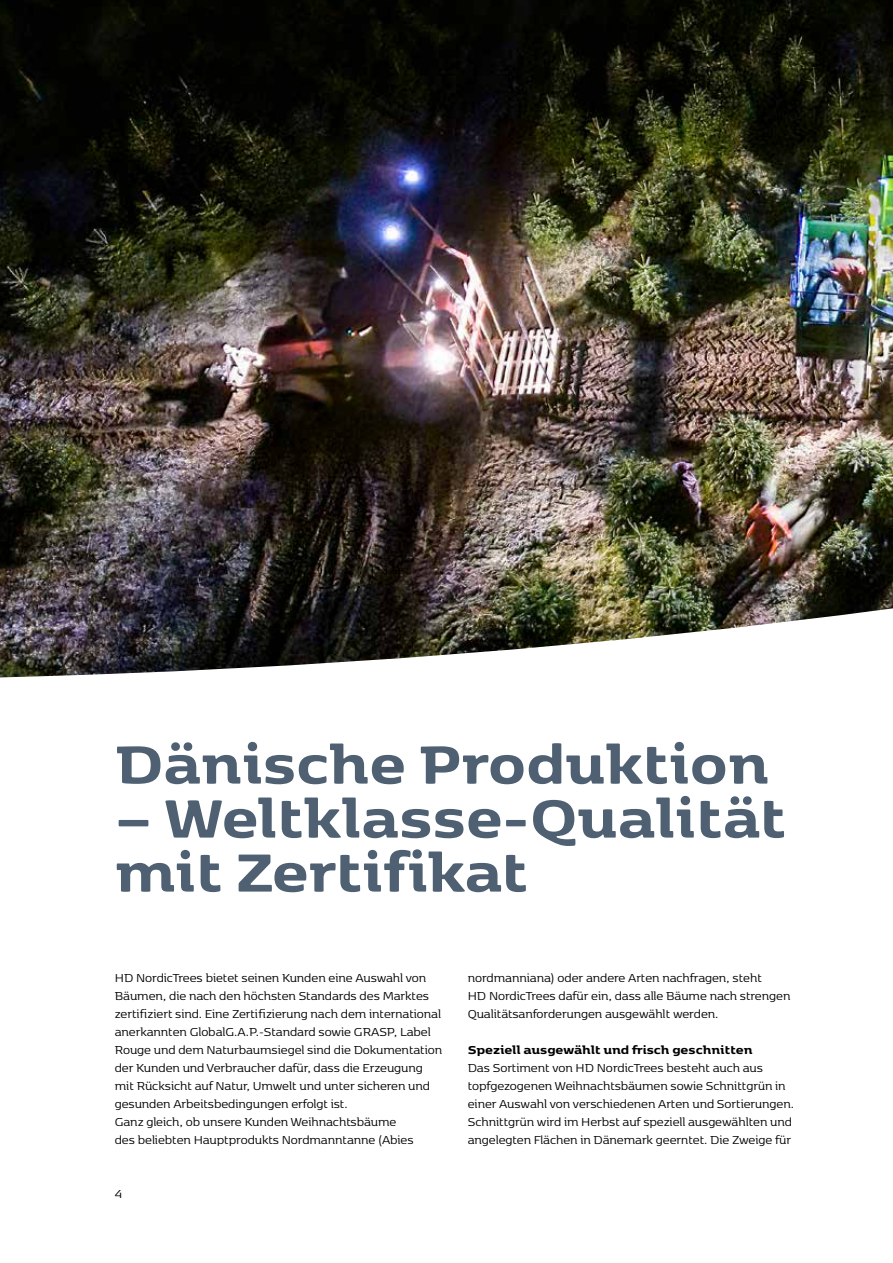
<style>
.page{position:relative;width:893px;height:1263px;background:#fff}
.page>*{position:absolute;margin:0;border:0;box-sizing:border-box;transform-origin:0 0}
.t1{font:700 63px/54px "Kobenhavn HDK";color:#4e6072}
.t2{font:13.5px/18px "Kobenhavn HDK";color:#000}
.t3{font:700 13.5px "Kobenhavn HDK";color:#000}
</style>
<div class="page">
<img style="left:0;top:0;width:893px;height:677px">
<h1 class="t1" style="left:115px;top:732px;width:656px">Dänische Produktion</h1>
<h1 class="t1" style="left:115px;top:786px;width:673px">– Weltklasse-Qualität mit Zertifikat</h1>
<p class="t2" style="left:115px;top:968px;width:329px">HD NordicTrees bietet seinen Kunden eine Auswahl von Bäumen, die nach den höchsten Standards des Marktes zertifiziert sind. Eine Zertifizierung nach dem international anerkannten GlobalG.A.P.-Standard sowie GRASP, Label Rouge und dem Naturbaumsiegel sind die Dokumentation der Kunden und Verbraucher dafür, dass die Erzeugung mit Rücksicht auf Natur, Umwelt und unter sicheren und gesunden Arbeitsbedingungen erfolgt ist.<br>Ganz gleich, ob unsere Kunden Weihnachtsbäume<br>des beliebten Hauptprodukts Nordmanntanne (Abies</p>
<p class="t2" style="left:468px;top:968px;width:324px">nordmanniana) oder andere Arten nachfragen, steht<br>HD NordicTrees dafür ein, dass alle Bäume nach strengen<br>Qualitätsanforderungen ausgewählt werden.</p>
<p class="t3" style="left:468px;top:1039px;width:286px">Speziell ausgewählt und frisch geschnitten</p>
<p class="t2" style="left:468px;top:1058px;width:328px">Das Sortiment von HD NordicTrees besteht auch aus topfgezogenen Weihnachtsbäumen sowie Schnittgrün in einer Auswahl von verschiedenen Arten und Sortierungen.<br>Schnittgrün wird im Herbst auf speziell ausgewählten und angelegten Flächen in Dänemark geerntet. Die Zweige für</p>
<p class="t2" style="left:115px;top:1184px;width:9px">4</p>
</div>
